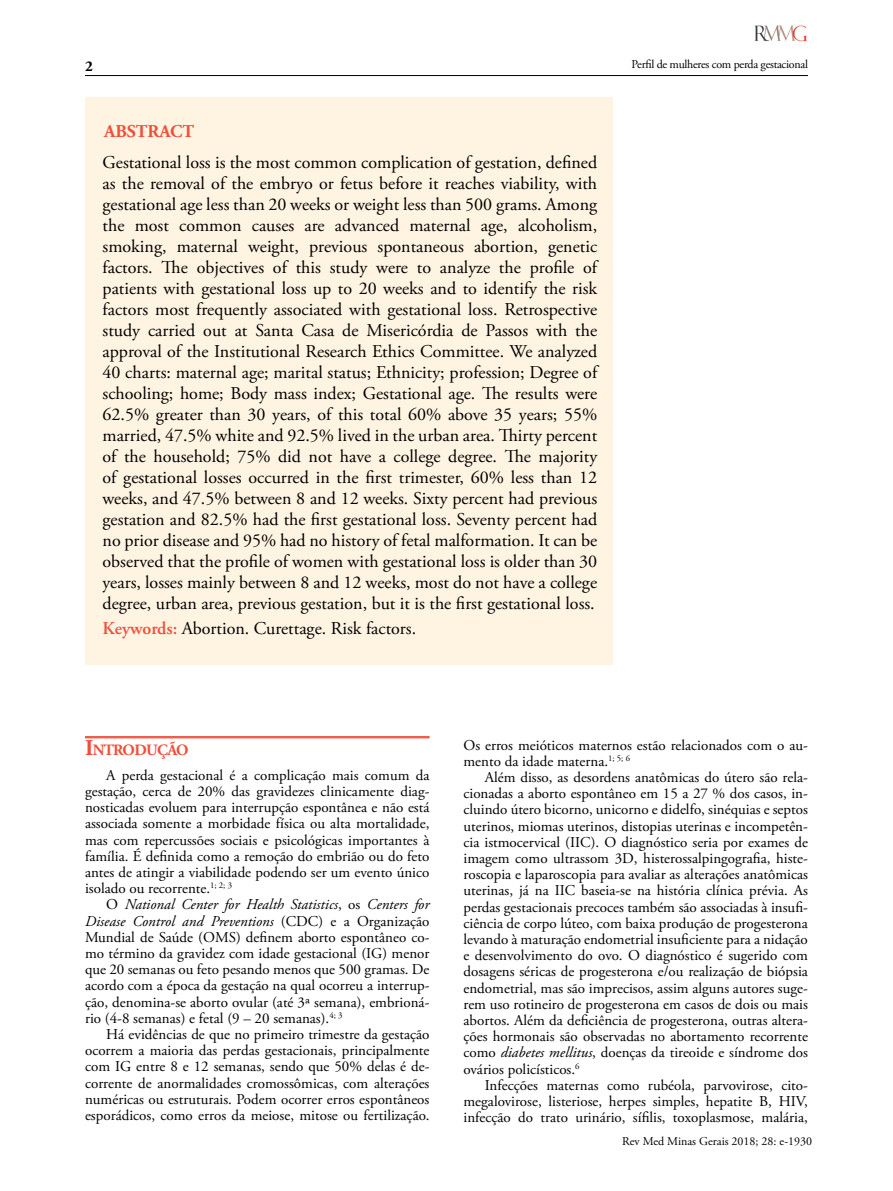
<style>
.page{position:relative;width:893px;height:1191px;background:#fff}
.page>*{position:absolute;margin:0;border:0;box-sizing:border-box;transform-origin:0 0}
.t1{font:18px/21px "Adobe Garamond Pro";color:#000;text-align:justify}
.t2{font:700 18px "Adobe Garamond Pro";color:#f04e3d}
.t3{font:700 15.75px "Adobe Garamond Pro";letter-spacing:-.045em;color:#f04e3d}
.t4{font:15px/16.2px "Adobe Garamond Pro";color:#000;text-align:justify}
.t5{font:700 15px "Adobe Garamond Pro";color:#000}
.t6{font:12px "Adobe Garamond Pro";letter-spacing:-.025em;color:#000}
.t7{font:12px "Adobe Garamond Pro";color:#000}
.s1{font-weight:600;color:#f04e3d}
.s2{font-size:22.5px}
.s3{font-style:italic}
</style>
<div class="page">
<hr style="left:85px;top:75px;width:723px;height:1px;background:#000">
<img style="left:755px;top:26px;width:52px;height:16px">
<hr style="left:85px;top:736px;width:344px;height:1px;background:#f04e3d">
<hr style="left:85px;top:737px;width:344px;height:1px;background:#f04e3d">
<div style="left:85px;top:98px;width:527px;height:567px;background:#fff3e1"></div>
<p class="t5" style="left:85px;top:57px;width:9px">2</p>
<p class="t2" style="left:104px;top:121px;width:92px">ABSTRACT</p>
<p class="t1" style="left:103px;top:152px;width:496px">Gestational loss is the most common complication of gestation, defined as the removal of the embryo or fetus before it reaches viability, with gestational age less than 20 weeks or weight less than 500 grams. Among the most common causes are advanced maternal age, alcoholism, smoking, maternal weight, previous spontaneous abortion, genetic factors. The objectives of this study were to analyze the profile of patients with gestational loss up to 20 weeks and to identify the risk factors most frequently associated with gestational loss. Retrospective study carried out at Santa Casa de Misericórdia de Passos with the approval of the Institutional Research Ethics Committee. We analyzed 40 charts: maternal age; marital status; Ethnicity; profession; Degree of schooling; home; Body mass index; Gestational age. The results were 62.5% greater than 30 years, of this total 60% above 35 years; 55% married, 47.5% white and 92.5% lived in the urban area. Thirty percent of the household; 75% did not have a college degree. The majority of gestational losses occurred in the first trimester, 60% less than 12 weeks, and 47.5% between 8 and 12 weeks. Sixty percent had previous gestation and 82.5% had the first gestational loss. Seventy percent had no prior disease and 95% had no history of fetal malformation. It can be observed that the profile of women with gestational loss is older than 30 years, losses mainly between 8 and 12 weeks, most do not have a college degree, urban area, previous gestation, but it is the first gestational loss.</p>
<p class="t1" style="left:103px;top:618px;width:315px"><span class="s1">Keywords:</span> Abortion. Curettage. Risk factors.</p>
<p class="t6" style="left:632px;top:57px;width:178px">Perfil de mulheres com perda gestacional</p>
<p class="t3" style="left:85px;top:741px;width:105px"><span class="s2">I</span>NTRODUÇÃO</p>
<p class="t4" style="left:85px;top:767px;width:346px;text-indent:21px">A perda gestacional é a complicação mais comum da gestação, cerca de 20% das gravidezes clinicamente diag&shy;nosticadas evoluem para interrupção espontânea e não está associada somente a morbidade física ou alta mortalidade, mas com repercussões sociais e psicológicas importantes à família. É definida como a remoção do embrião ou do feto antes de atingir a viabilidade podendo ser um evento único isolado ou recorrente.<sup>1;</sup> <sup>2;</sup> <sup>3</sup></p>
<p class="t4" style="left:85px;top:897px;width:346px;text-indent:21px">O <span class="s3">National Center for Health Statistics</span>, os <span class="s3">Centers for Disease Control and Preventions</span> (CDC) e a Organização Mundial de Saúde (OMS) definem aborto espontâneo co&shy;mo término da gravidez com idade gestacional (IG) menor que 20 semanas ou feto pesando menos que 500 gramas. De acordo com a época da gestação na qual ocorreu a interrup&shy;ção, denomina-se aborto ovular (até 3ª semana), embrioná&shy;rio (4-8 semanas) e fetal (9 – 20 semanas).<sup>4;</sup> <sup>3</sup></p>
<p class="t4" style="left:85px;top:1026px;width:346px;text-indent:21px">Há evidências de que no primeiro trimestre da gestação ocorrem a maioria das perdas gestacionais, principalmente com IG entre 8 e 12 semanas, sendo que 50% delas é de&shy;corrente de anormalidades cromossômicas, com alterações numéricas ou estruturais. Podem ocorrer erros espontâneos esporádicos, como erros da meiose, mitose ou fertilização.</p>
<p class="t4" style="left:463px;top:737px;width:346px">Os erros meióticos maternos estão relacionados com o au&shy;mento da idade materna.<sup>1;</sup> <sup>5;</sup> <sup>6</sup></p>
<p class="t4" style="left:463px;top:769px;width:346px;text-indent:21px">Além disso, as desordens anatômicas do útero são rela&shy;cionadas a aborto espontâneo em 15 a 27 % dos casos, in&shy;cluindo útero bicorno, unicorno e didelfo, sinéquias e septos uterinos, miomas uterinos, distopias uterinas e incompetên&shy;cia istmocervical (IIC). O diagnóstico seria por exames de imagem como ultrassom 3D, histerossalpingografia, histe&shy;roscopia e laparoscopia para avaliar as alterações anatômicas uterinas, já na IIC baseia-se na história clínica prévia. As perdas gestacionais precoces também são associadas à insufi&shy;ciência de corpo lúteo, com baixa produção de progesterona levando à maturação endometrial insuficiente para a nidação e desenvolvimento do ovo. O diagnóstico é sugerido com dosagens séricas de progesterona e/ou realização de biópsia endometrial, mas são imprecisos, assim alguns autores suge&shy;rem uso rotineiro de progesterona em casos de dois ou mais abortos. Além da deficiência de progesterona, outras altera&shy;ções hormonais são observadas no abortamento recorrente como <span class="s3">diabetes mellitus</span>, doenças da tireoide e síndrome dos ovários policísticos.<sup>6</sup></p>
<p class="t4" style="left:463px;top:1077px;width:346px;text-indent:21px">Infecções maternas como rubéola, parvovirose, cito&shy;megalovirose, listeriose, herpes simples, hepatite B, HIV, infecção do trato urinário, sífilis, toxoplasmose, malária,</p>
<p class="t7" style="left:622px;top:1133px;width:191px">Rev Med Minas Gerais 2018; 28: e-1930</p>
</div>
